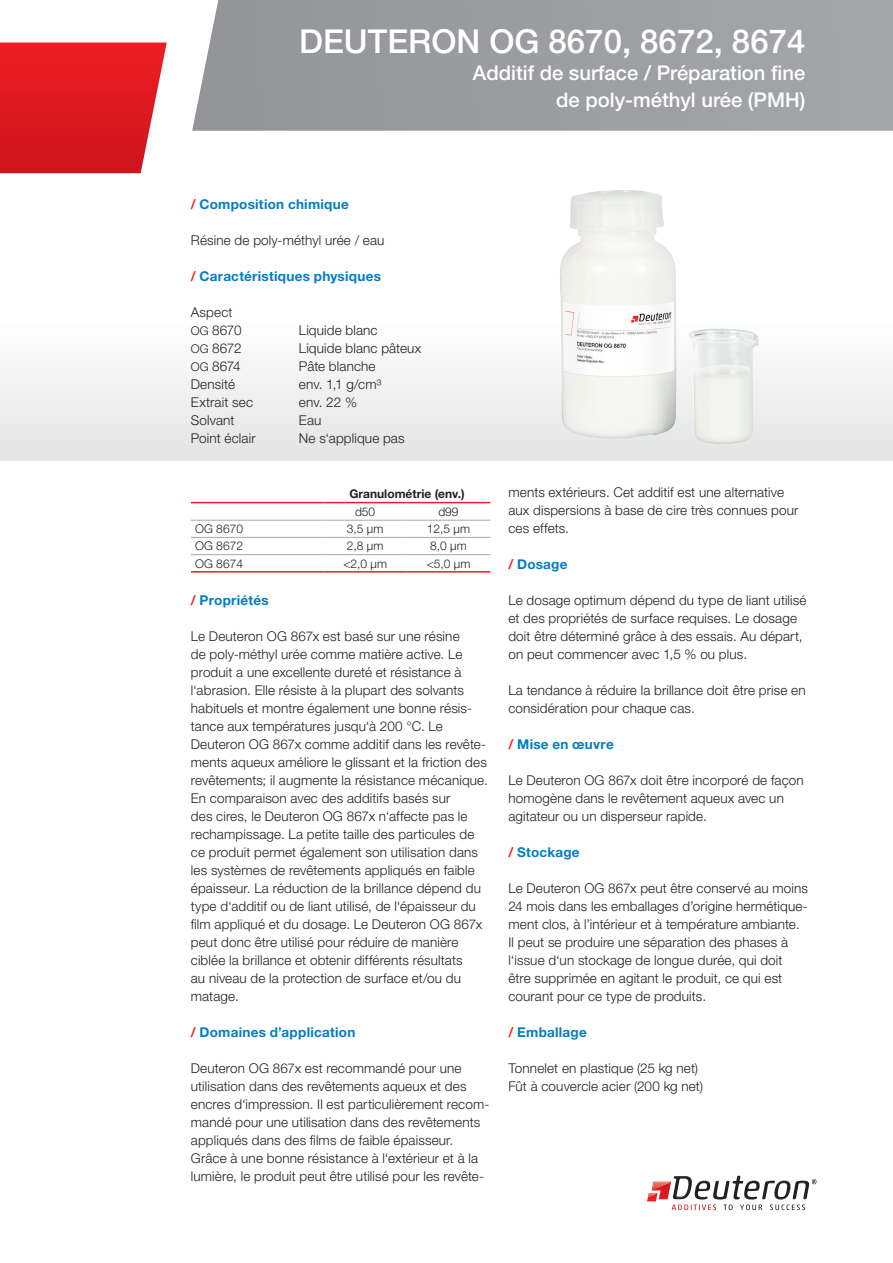
<style>
.page{position:relative;width:893px;height:1263px;background:#fff}
.page>*{position:absolute;margin:0;border:0;box-sizing:border-box;transform-origin:0 0}
.t1{font:500 33px "Helvetica Neue LT Std";color:#fff}
.t2{font:500 20.25px/27px "Helvetica Neue LT Std";color:#fff;text-align:right}
.t3{font:300 13.5px/18px "Helvetica Neue LT Std";letter-spacing:.01em;color:#231f20}
.t4{font:700 13.5px "Helvetica Neue LT Std";letter-spacing:.02em;color:#007ec5}
.t5{font:300 12px "Helvetica Neue LT Std";color:#231f20}
.t6{font:700 12px "Helvetica Neue LT Std";color:#231f20}
.s1{color:#ee1d23}
.s2{font-size:12px}
</style>
<div class="page">
<div style="left:0;top:160px;width:893px;height:301px;background:linear-gradient(to bottom,#fff,#ebebec)"></div>
<hr style="left:191px;top:502px;width:133px;height:1px;background:#ee1d23">
<hr style="left:191px;top:571px;width:133px;height:2px;background:#ee1d23">
<hr style="left:324px;top:571px;width:83px;height:2px;background:#ee1d23">
<hr style="left:407px;top:571px;width:83px;height:2px;background:#ee1d23">
<hr style="left:191px;top:520px;width:133px;height:1px;background:#a8a9ad">
<hr style="left:324px;top:520px;width:83px;height:1px;background:#a8a9ad">
<hr style="left:407px;top:520px;width:83px;height:1px;background:#a8a9ad">
<hr style="left:191px;top:537px;width:133px;height:1px;background:#a8a9ad">
<hr style="left:324px;top:537px;width:83px;height:1px;background:#a8a9ad">
<hr style="left:407px;top:537px;width:83px;height:1px;background:#a8a9ad">
<hr style="left:191px;top:554px;width:133px;height:1px;background:#a8a9ad">
<hr style="left:324px;top:554px;width:83px;height:1px;background:#a8a9ad">
<hr style="left:407px;top:554px;width:83px;height:1px;background:#a8a9ad">
<hr style="left:324px;top:502px;width:83px;height:1px;background:#ee1d23">
<hr style="left:407px;top:502px;width:83px;height:1px;background:#ee1d23">
<img style="left:559px;top:190px;width:200px;height:254px">
<svg style="left:0;top:43px;width:167px;height:130px;background:#e02b31"></svg>
<svg style="left:192px;top:0;width:701px;height:131px;background:#9d9fa2"></svg>
<svg style="left:647px;top:1176px;width:169px;height:34px"></svg>
<h1 class="t1" style="left:299px;top:22px;width:508px">DEUTERON OG 8670, 8672, 8674</h1>
<h2 class="t2" style="left:473px;top:59px;width:334px">Additif de surface / Préparation fine de poly-méthyl urée (PMH)</h2>
<p class="t4" style="left:191px;top:196px;width:159px"><span class="s1">/</span> Composition chimique</p>
<p class="t3" style="left:191px;top:231px;width:195px">Résine de poly-méthyl urée / eau</p>
<p class="t4" style="left:191px;top:268px;width:192px"><span class="s1">/</span> Caractéristiques physiques</p>
<p class="t3" style="left:191px;top:303px;width:52px">Aspect<br><span class="s2">OG</span> 8670</p>
<p class="t3" style="left:299px;top:321px;width:80px">Liquide blanc</p>
<p class="t3" style="left:191px;top:339px;width:52px"><span class="s2">OG</span> 8672</p>
<p class="t3" style="left:299px;top:339px;width:124px">Liquide blanc pâteux</p>
<p class="t3" style="left:191px;top:357px;width:51px"><span class="s2">OG</span> 8674</p>
<p class="t3" style="left:299px;top:357px;width:78px">Pâte blanche</p>
<p class="t3" style="left:191px;top:375px;width:46px">Densité</p>
<p class="t3" style="left:299px;top:375px;width:84px">env. 1,1 g/cm³</p>
<p class="t3" style="left:191px;top:393px;width:64px">Extrait sec</p>
<p class="t3" style="left:299px;top:393px;width:60px">env. 22 %</p>
<p class="t3" style="left:191px;top:411px;width:45px">Solvant</p>
<p class="t3" style="left:299px;top:411px;width:24px">Eau</p>
<p class="t3" style="left:191px;top:429px;width:66px">Point éclair</p>
<p class="t3" style="left:299px;top:429px;width:107px">Ne s‘applique pas</p>
<p class="t6" style="left:349px;top:487px;width:117px">Granulométrie (env.)</p>
<p class="t5" style="left:355px;top:504px;width:22px">d50</p>
<p class="t5" style="left:438px;top:504px;width:22px">d99</p>
<p class="t5" style="left:195px;top:521px;width:49px">OG 8670</p>
<p class="t5" style="left:347px;top:521px;width:38px">3,5 µm</p>
<p class="t5" style="left:427px;top:521px;width:45px">12,5 µm</p>
<p class="t5" style="left:195px;top:539px;width:49px">OG 8672</p>
<p class="t5" style="left:347px;top:539px;width:38px">2,8 µm</p>
<p class="t5" style="left:430px;top:539px;width:38px">8,0 µm</p>
<p class="t5" style="left:195px;top:556px;width:49px">OG 8674</p>
<p class="t5" style="left:343px;top:556px;width:45px">&lt;2,0 µm</p>
<p class="t5" style="left:427px;top:556px;width:45px">&lt;5,0 µm</p>
<p class="t4" style="left:191px;top:592px;width:79px"><span class="s1">/</span> Propriétés</p>
<p class="t3" style="left:191px;top:627px;width:299px">Le Deuteron OG 867x est basé sur une résine<br>de poly-méthyl urée comme matière active. Le produit a une excellente dureté et résistance à l‘abrasion. Elle résiste à la plupart des solvants habituels et montre également une bonne résis&shy;tance aux températures jusqu‘à 200 °C. Le Deuteron OG 867x comme additif dans les revête&shy;ments aqueux améliore le glissant et la friction des revêtements; il augmente la résistance mécanique.<br>En comparaison avec des additifs basés sur<br>des cires, le Deuteron OG 867x n‘affecte pas le rechampissage. La petite taille des particules de ce produit permet également son utilisation dans les systèmes de revêtements appliqués en faible épaisseur. La réduction de la brillance dépend du type d‘additif ou de liant utilisé, de l‘épaisseur du film appliqué et du dosage. Le Deuteron OG 867x peut donc être utilisé pour réduire de manière ciblée la brillance et obtenir différents résultats<br>au niveau de la protection de surface et/ou du matage.</p>
<p class="t4" style="left:191px;top:1024px;width:166px"><span class="s1">/</span> Domaines d’application</p>
<p class="t3" style="left:191px;top:1059px;width:300px">Deuteron OG 867x est recommandé pour une utilisation dans des revêtements aqueux et des encres d‘impression. Il est particulièrement recom&shy;mandé pour une utilisation dans des revêtements appliqués dans des films de faible épaisseur.<br>Grâce à une bonne résistance à l‘extérieur et à la lumière, le produit peut être utilisé pour les revête-</p>
<p class="t3" style="left:508px;top:483px;width:291px">ments extérieurs. Cet additif est une alternative aux dispersions à base de cire très connues pour ces effets.</p>
<p class="t4" style="left:508px;top:556px;width:61px"><span class="s1">/</span> Dosage</p>
<p class="t3" style="left:508px;top:591px;width:299px">Le dosage optimum dépend du type de liant utilisé et des propriétés de surface requises. Le dosage doit être déterminé grâce à des essais. Au départ, on peut commencer avec 1,5 % ou plus.</p>
<p class="t3" style="left:508px;top:681px;width:299px">La tendance à réduire la brillance doit être prise en considération pour chaque cas.</p>
<p class="t4" style="left:508px;top:736px;width:107px"><span class="s1">/</span> Mise en œuvre</p>
<p class="t3" style="left:508px;top:771px;width:297px">Le Deuteron OG 867x doit être incorporé de façon homogène dans le revêtement aqueux avec un agitateur ou un disperseur rapide.</p>
<p class="t4" style="left:508px;top:844px;width:73px"><span class="s1">/</span> Stockage</p>
<p class="t3" style="left:508px;top:879px;width:301px">Le Deuteron OG 867x peut être conservé au moins 24 mois dans les emballages d’origine hermétique&shy;ment clos, à l’intérieur et à température ambiante.<br>Il peut se produire une séparation des phases à l‘issue d‘un stockage de longue durée, qui doit être supprimée en agitant le produit, ce qui est courant pour ce type de produits.</p>
<p class="t4" style="left:508px;top:1024px;width:80px"><span class="s1">/</span> Emballage</p>
<p class="t3" style="left:508px;top:1059px;width:196px">Tonnelet en plastique (25 kg net)<br>Fût à couvercle acier (200 kg net)</p>
</div>
